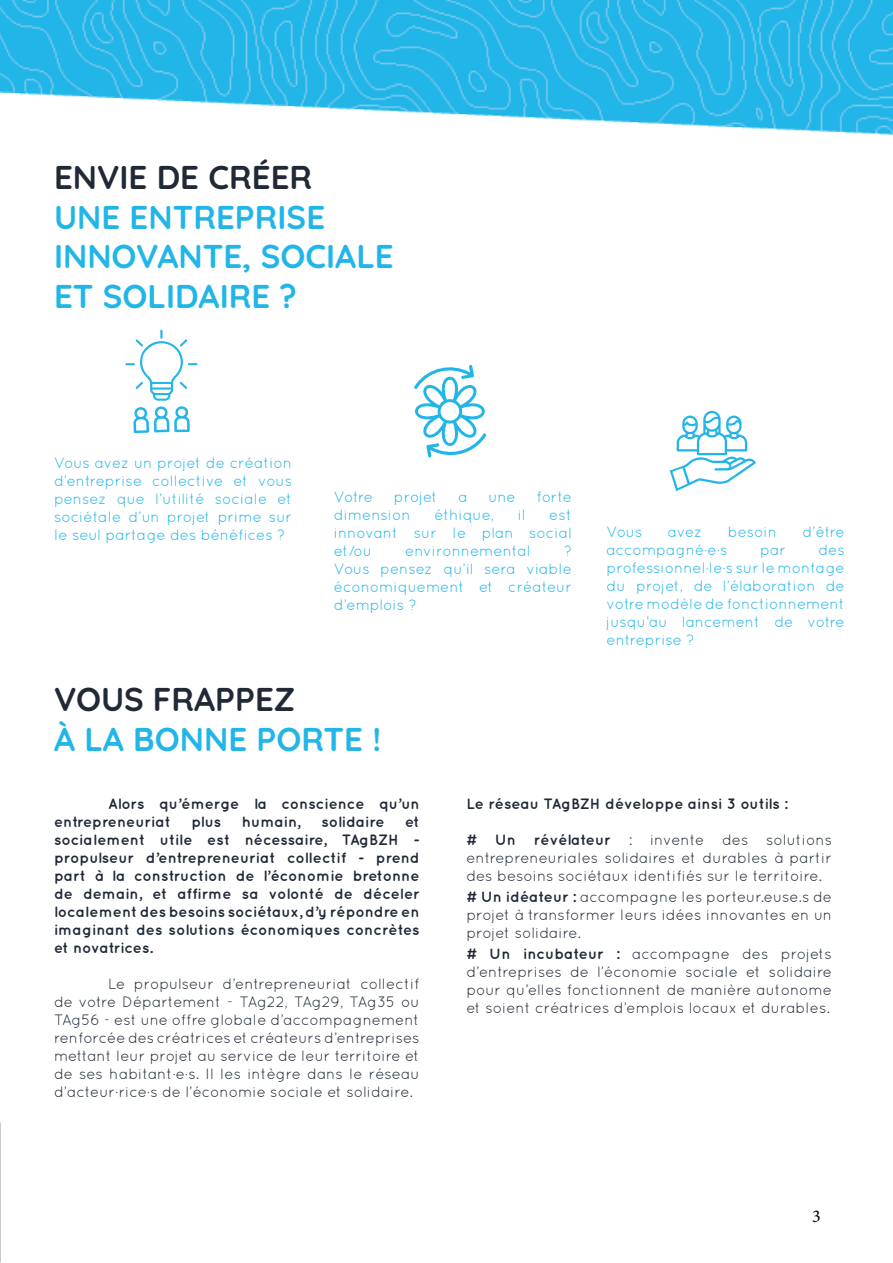
<style>
.page{position:relative;width:893px;height:1263px;background:#fff}
.page>*{position:absolute;margin:0;border:0;box-sizing:border-box;transform-origin:0 0}
.t1{font:700 33px "Quicksand";color:#21b6e7}
.t2{font:700 33px "Quicksand";color:#212937}
.t3{font:18px "Minion Pro";color:#000}
.t4{font:15px/18px "Quicksand";color:#212937;text-align:justify}
.t5{font:15px/18px "Quicksand";color:#21b6e7;text-align:justify}
.t6{font:700 15px/18px "Quicksand";color:#212937}
.s1{font-weight:700}
</style>
<div class="page">
<img style="left:1px;top:0;width:892px;height:136px">
<svg style="left:670px;top:411px;width:86px;height:80px"></svg>
<svg style="left:125px;top:330px;width:72px;height:103px"></svg>
<svg style="left:414px;top:365px;width:72px;height:92px"></svg>
<img style="left:0;top:0;width:1px;height:158px">
<p class="t2" style="left:54px;top:152px;width:260px">ENVIE DE CRÉER</p>
<p class="t1" style="left:54px;top:192px;width:273px">UNE ENTREPRISE</p>
<p class="t1" style="left:54px;top:231px;width:341px">INNOVANTE, SOCIALE</p>
<p class="t1" style="left:54px;top:271px;width:244px">ET SOLIDAIRE ?</p>
<p class="t5" style="left:54px;top:454px;width:240px">Vous avez un projet de création d’entreprise collective et vous pensez que l’utilité sociale et sociétale d’un projet prime sur le seul partage des bénéfices ?</p>
<p class="t5" style="left:334px;top:487px;width:41px">Votre</p>
<p class="t5" style="left:394px;top:487px;width:45px">projet</p>
<p class="t5" style="left:458px;top:487px;width:11px">a</p>
<p class="t5" style="left:489px;top:487px;width:29px">une</p>
<p class="t5" style="left:537px;top:487px;width:37px">forte</p>
<p class="t5" style="left:334px;top:505px;width:78px">dimension</p>
<p class="t5" style="left:434px;top:505px;width:61px">éthique,</p>
<p class="t5" style="left:518px;top:505px;width:9px">il</p>
<p class="t5" style="left:334px;top:505px;width:240px;text-indent:215px">est innovant sur le plan social et/ou</p>
<p class="t5" style="left:334px;top:541px;width:240px;text-indent:230px">?<br>Vous pensez qu’il sera viable économiquement et créateur d’emplois ?</p>
<p class="t5" style="left:405px;top:541px;width:127px">environnemental</p>
<p class="t2" style="left:54px;top:674px;width:243px">VOUS FRAPPEZ</p>
<p class="t1" style="left:54px;top:713px;width:329px">À LA BONNE PORTE !</p>
<p class="t5" style="left:607px;top:523px;width:37px">Vous</p>
<p class="t5" style="left:668px;top:523px;width:36px">avez</p>
<p class="t5" style="left:728px;top:523px;width:51px">besoin</p>
<p class="t5" style="left:802px;top:523px;width:44px">d’être</p>
<p class="t5" style="left:607px;top:541px;width:122px">accompagné·e·s</p>
<p class="t5" style="left:760px;top:541px;width:27px">par</p>
<p class="t5" style="left:607px;top:541px;width:240px;text-indent:212px">des professionnel·le·s sur le montage du projet, de l’élaboration de votre modèle de fonctionnement jusqu’au lancement de votre entreprise ?</p>
<p class="t6" style="left:54px;top:794px;width:367px;text-indent:54px">Alors qu’émerge la conscience qu’un entrepreneuriat</p>
<p class="t6" style="left:54px;top:812px;width:367px;text-align:justify;text-indent:351px">et socialement utile est nécessaire, TAgBZH - propulseur d’entrepreneuriat collectif - prend part à la construction de l’économie bretonne de demain, et affirme sa volonté de déceler localement des besoins sociétaux, d’y répondre en imaginant des solutions économiques concrètes et novatrices.</p>
<p class="t4" style="left:54px;top:974px;width:367px;text-indent:54px">Le propulseur d’entrepreneuriat collectif de votre Département - TAg22, TAg29, TAg35 ou TAg56 - est une offre globale d’accompagnement renforcée des créatrices et créateurs d’entreprises mettant leur projet au service de leur territoire et de ses habitant·e·s. Il les intègre dans le réseau d’acteur·rice·s de l’économie sociale et solidaire.</p>
<p class="t6" style="left:191px;top:812px;width:31px">plus</p>
<p class="t6" style="left:242px;top:812px;width:60px">humain,</p>
<p class="t6" style="left:321px;top:812px;width:65px">solidaire</p>
<p class="t6" style="left:466px;top:794px;width:323px">Le réseau TAgBZH développe ainsi 3 outils :</p>
<p class="t4" style="left:466px;top:830px;width:367px"><span class="s1"># Un révélateur</span> : invente des solutions entrepreneuriales solidaires et durables à partir des besoins sociétaux identifiés sur le territoire.</p>
<p class="t4" style="left:466px;top:887px;width:367px"><span class="s1"># Un idéateur :</span> accompagne les porteur.euse.s de projet à transformer leurs idées innovantes en un projet solidaire.</p>
<p class="t4" style="left:466px;top:944px;width:367px"><span class="s1"># Un incubateur :</span> accompagne des projets d’entreprises de l’économie sociale et solidaire pour qu’elles fonctionnent de manière autonome et soient créatrices d’emplois locaux et durables.</p>
<p class="t3" style="left:812px;top:1204px;width:10px">3</p>
</div>
